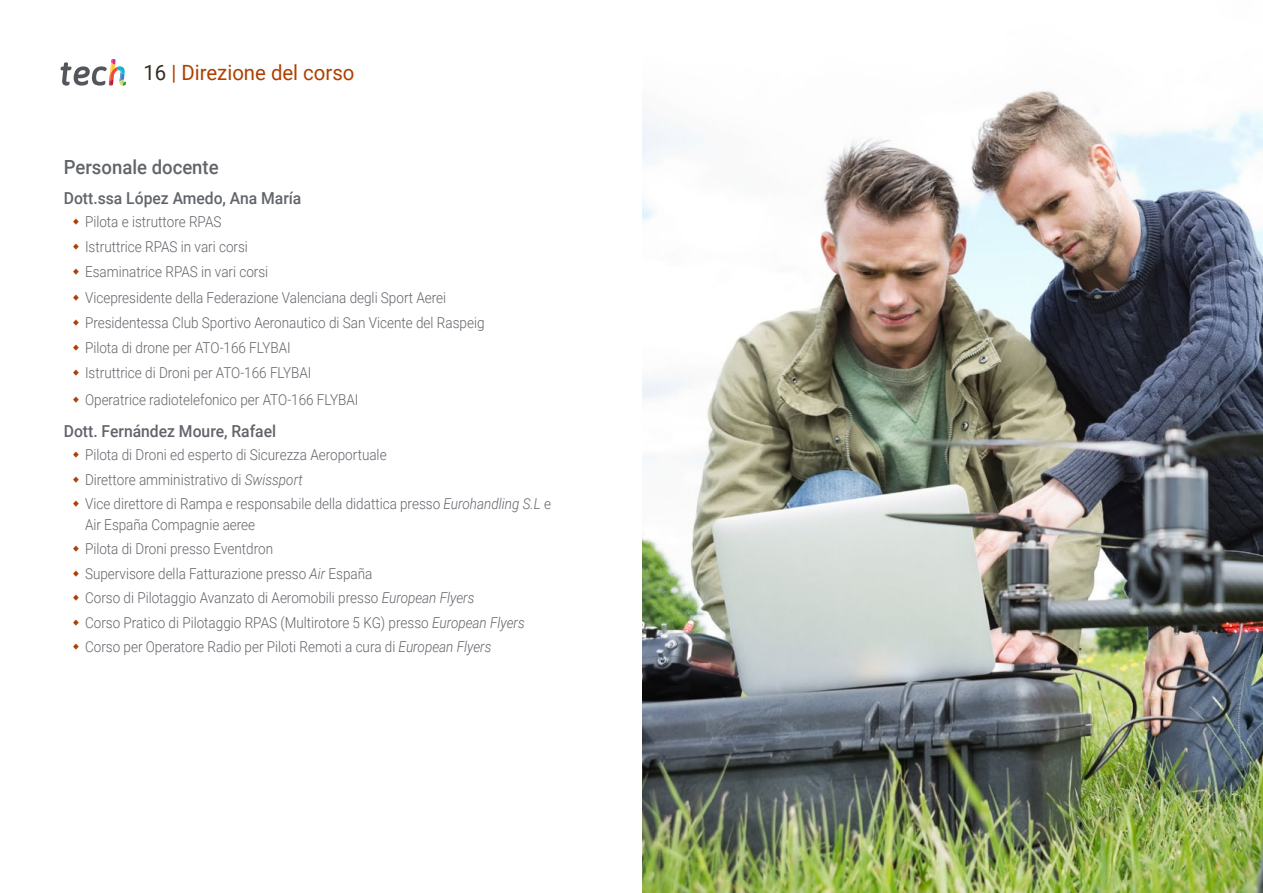
<style>
.page{position:relative;width:1263px;height:893px;background:#fff}
.page>*{position:absolute;margin:0;border:0;box-sizing:border-box;transform-origin:0 0}
.t1{font:21px "Roboto";color:#ae4000}
.t2{font:500 19.5px "Roboto";color:#61646a;scale:.95 1}
.t3{font:500 16.5px "Roboto";color:#61646a;scale:.95 1}
.t4{font:300 15px/24.5px "Roboto";color:#61646a;scale:.9 1}
.s1{color:#312e20}
.s2{font-style:italic}
</style>
<div class="page">
<svg style="left:61px;top:59px;width:65px;height:27px"></svg>
<img style="left:642px;top:90px;width:621px;height:803px">
<h1 class="t1" style="left:144px;top:57px;width:213px"><span class="s1">16</span> | Direzione del corso</h1>
<h2 class="t2" style="left:64px;top:154px;width:165px">Personale docente</h2>
<p class="t3" style="left:64px;top:186px;width:252px">Dott.ssa López Amedo, Ana María</p>
<p class="t4" style="left:85px;top:208px;width:445px;line-height:25.2px">Pilota e istruttore RPAS<br>Istruttrice RPAS in vari corsi<br>Esaminatrice RPAS in vari corsi<br>Vicepresidente della Federazione Valenciana degli Sport Aerei Presidentessa Club Sportivo Aeronautico di San Vicente del Raspeig Pilota di drone per ATO-166 FLYBAI<br>Istruttrice di Droni per ATO-166 FLYBAI</p>
<p class="t4" style="left:85px;top:387px;width:305px">Operatrice radiotelefonico per ATO-166 FLYBAI</p>
<p class="t3" style="left:64px;top:420px;width:225px">Dott. Fernández Moure, Rafael</p>
<p class="t4" style="left:85px;top:442px;width:519px">Pilota di Droni ed esperto di Sicurezza Aeroportuale<br>Direttore amministrativo di <span class="s2">Swissport<br></span>Vice direttore di Rampa e responsabile della didattica presso <span class="s2">Eurohandling S.L</span> e</p>
<p class="t4" style="left:85px;top:512px;width:490px">Air España Compagnie aeree<br>Pilota di Droni presso Eventdron<br>Supervisore della Fatturazione presso <span class="s2">Air</span> España<br>Corso di Pilotaggio Avanzato di Aeromobili presso <span class="s2">European Flyers<br></span>Corso Pratico di Pilotaggio RPAS (Multirotore 5 KG) presso <span class="s2">European Flyers </span>Corso per Operatore Radio per Piloti Remoti a cura di <span class="s2">European Flyers</span></p>
</div>
